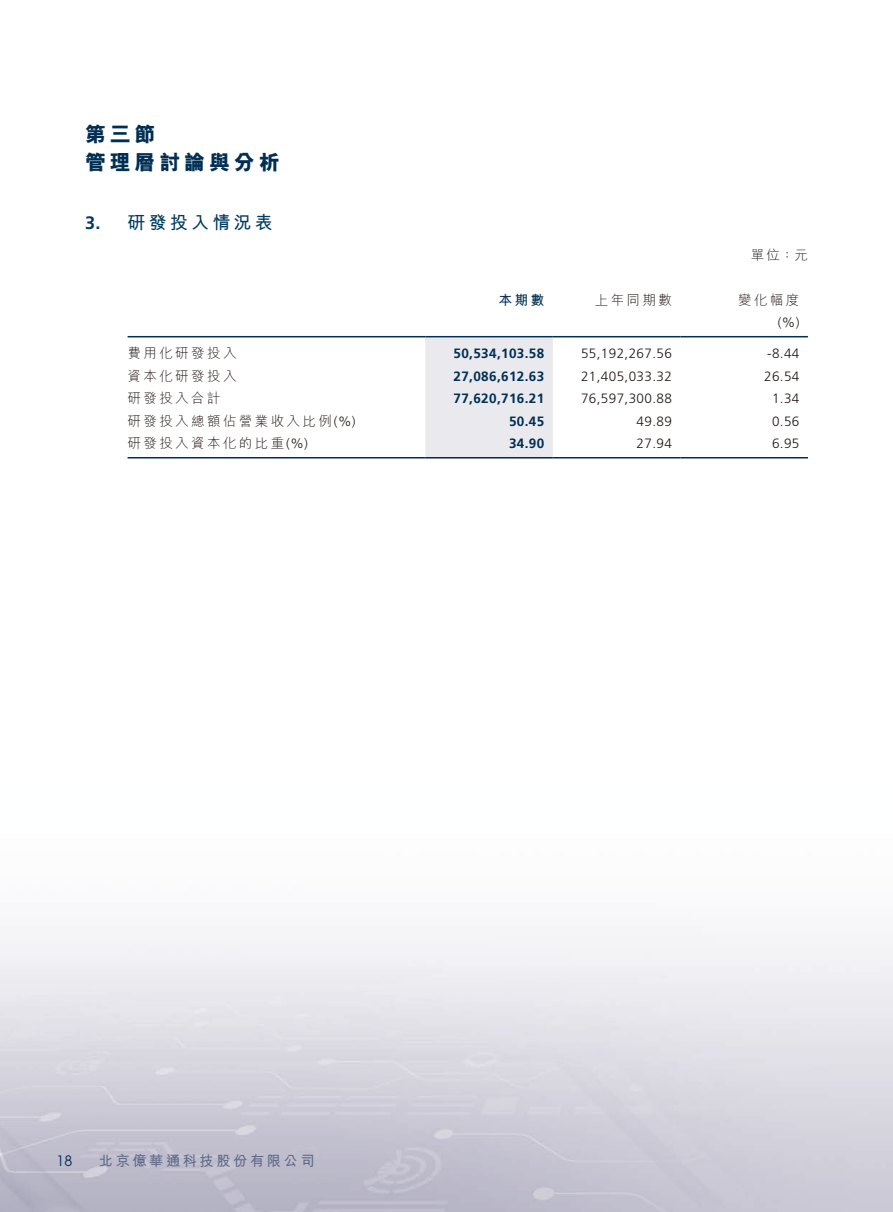
<style>
.page{position:relative;width:893px;height:1212px;background:#fff}
.page>*{position:absolute;margin:0;border:0;box-sizing:border-box;transform-origin:0 0}
.t1{font:800 21px/28.5px "M Hei HK";letter-spacing:.18em;color:#002f53}
.t2{font:700 18px "M Hei HK";letter-spacing:.18em;color:#003b62}
.t3{font:700 18px "Frutiger LT Pro";color:#003b62}
.t4{font:700 14.25px "M Hei HK";letter-spacing:.18em;color:#5f698a}
.t5{font:14.25px "ITC Avant Garde Pro";color:#002f53}
.t6{font:300 13.5px "Frutiger LT Pro";letter-spacing:.03em;color:#231916}
.t7{font:300 13.5px "M Hei HK";letter-spacing:.18em;color:#231916}
.t8{font:700 13.5px "Frutiger LT Pro";letter-spacing:.03em;color:#002f53}
.t9{font:700 13.5px "M Hei HK";color:#002f53}
.s1{font-family:"Frutiger LT Pro"}
</style>
<div class="page">
<div style="left:425px;top:337px;width:128px;height:120px;background:#eae9ee"></div>
<hr style="left:128px;top:336px;width:297px;height:1px;background:#002f53">
<hr style="left:425px;top:336px;width:128px;height:1px;background:#002f53">
<hr style="left:553px;top:336px;width:127px;height:1px;background:#002f53">
<hr style="left:680px;top:336px;width:128px;height:1px;background:#002f53">
<hr style="left:128px;top:457px;width:297px;height:1px;background:#002f53">
<hr style="left:425px;top:457px;width:128px;height:1px;background:#002f53">
<hr style="left:553px;top:457px;width:127px;height:1px;background:#002f53">
<hr style="left:680px;top:457px;width:128px;height:1px;background:#002f53">
<h1 class="t1" style="left:85px;top:120px;width:196px">第三節<br>管理層討論與分析</h1>
<h2 class="t3" style="left:85px;top:212px;width:17px">3.</h2>
<h2 class="t2" style="left:128px;top:209px;width:147px">研發投入情況表</h2>
<p class="t7" style="left:128px;top:344px;width:110px">費用化研發投入</p>
<p class="t7" style="left:128px;top:366px;width:110px">資本化研發投入</p>
<p class="t7" style="left:128px;top:389px;width:95px">研發投入合計</p>
<p class="t7" style="left:128px;top:411px;width:230px">研發投入總額佔營業收入比例 <span class="s1">%) (</span></p>
<p class="t7" style="left:128px;top:434px;width:182px">研發投入資本化的比重 <span class="s1">%) (</span></p>
<p class="t9" style="left:499px;top:290px;width:47px">本期數</p>
<p class="t7" style="left:595px;top:290px;width:79px">上年同期數</p>
<p class="t7" style="left:751px;top:245px;width:59px">單位：元</p>
<p class="t7" style="left:738px;top:290px;width:63px">變化幅度</p>
<p class="t8" style="left:453px;top:345px;width:92px">50,534,103.58</p>
<p class="t6" style="left:581px;top:346px;width:92px">55,192,267.56</p>
<p class="t6" style="left:778px;top:315px;width:23px">%) (</p>
<p class="t6" style="left:767px;top:346px;width:34px">-8.44</p>
<p class="t8" style="left:453px;top:368px;width:92px">27,086,612.63</p>
<p class="t6" style="left:581px;top:368px;width:92px">21,405,033.32</p>
<p class="t6" style="left:764px;top:368px;width:37px">26.54</p>
<p class="t8" style="left:453px;top:390px;width:92px">77,620,716.21</p>
<p class="t6" style="left:581px;top:391px;width:92px">76,597,300.88</p>
<p class="t6" style="left:772px;top:391px;width:29px">1.34</p>
<p class="t8" style="left:509px;top:413px;width:37px">50.45</p>
<p class="t6" style="left:637px;top:413px;width:37px">49.89</p>
<p class="t6" style="left:772px;top:413px;width:29px">0.56</p>
<p class="t8" style="left:509px;top:435px;width:37px">34.90</p>
<p class="t6" style="left:637px;top:436px;width:37px">27.94</p>
<p class="t6" style="left:772px;top:436px;width:29px">6.95</p>
<p class="t5" style="left:56px;top:1152px;width:17px">18</p>
<p class="t4" style="left:99px;top:1151px;width:217px">北京億華通科技股份有限公司</p>
</div>
